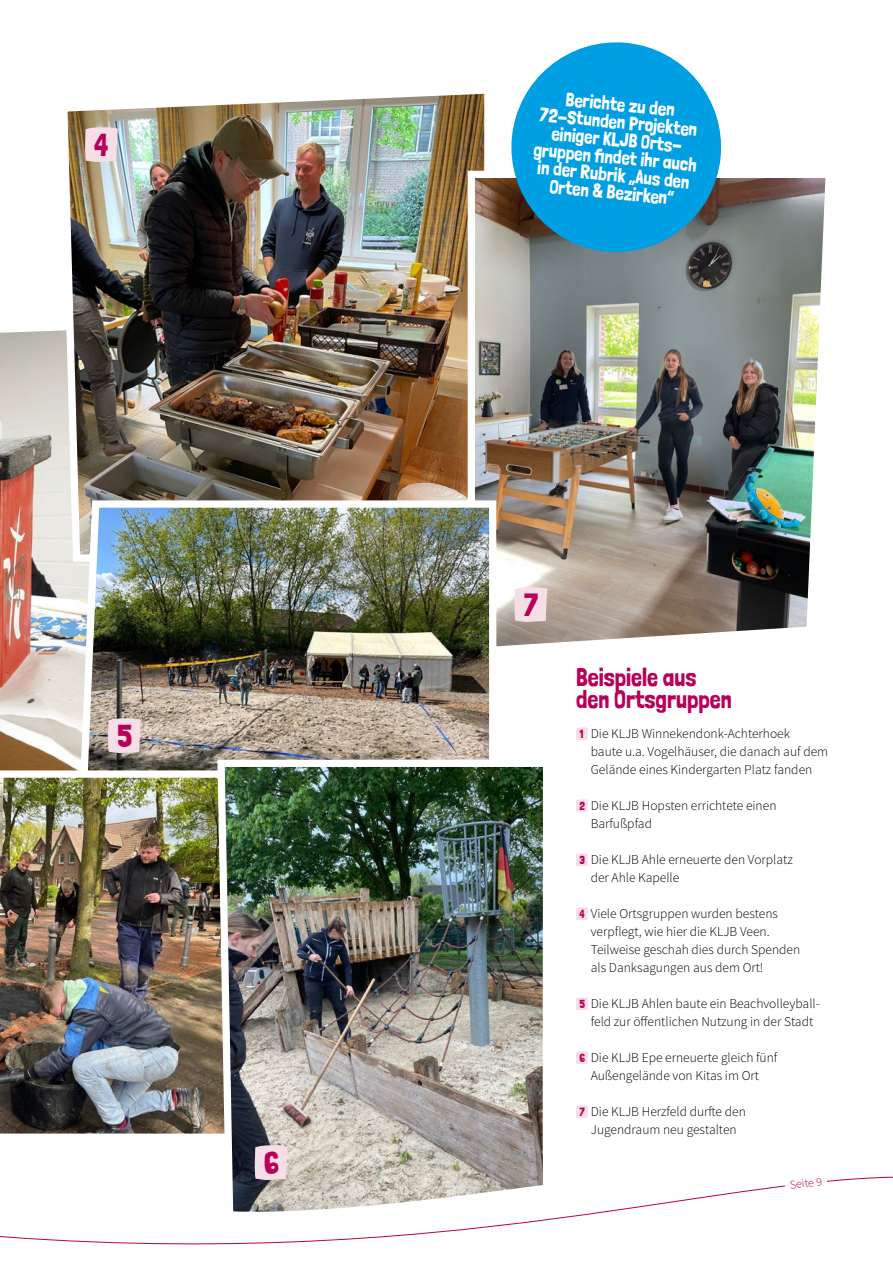
<style>
.page{position:relative;width:893px;height:1263px;background:#fff}
.page>*{position:absolute;margin:0;border:0;box-sizing:border-box;transform-origin:0 0}
.t1{font:31.65px "Londrina Solid";color:#b90058;scale:.96 1}
.t2{font:25.5px/22.5px "Londrina Solid";color:#b90058;scale:.96 1}
.t3{font:19.35px/17.7px "Londrina Solid";color:#fff;text-align:center;scale:.96 1}
.t4{font:300 13.5px/18px "Source Sans Pro";color:#000}
.t5{font:300 12px "Source Sans Pro";color:#b90058}
.s1{font-family:"Londrina Solid";font-weight:400;font-size:11.7px;color:#b90058}
</style>
<div class="page">
<svg style="left:0;top:1176px;width:893px;height:69px"></svg>
<img style="left:0;top:330px;width:75px;height:440px">
<img style="left:56px;top:93px;width:429px;height:472px">
<img style="left:464px;top:167px;width:362px;height:479px">
<img style="left:75px;top:496px;width:425px;height:274px">
<svg style="left:506px;top:42px;width:220px;height:215px;fill:#009ee3"></svg>
<img style="left:0;top:770px;width:214px;height:364px">
<svg style="left:576px;top:727px;width:12px;height:13px"></svg>
<svg style="left:576px;top:799px;width:12px;height:13px"></svg>
<svg style="left:576px;top:853px;width:12px;height:13px"></svg>
<svg style="left:576px;top:907px;width:12px;height:13px"></svg>
<svg style="left:576px;top:997px;width:12px;height:13px"></svg>
<svg style="left:576px;top:1051px;width:12px;height:13px"></svg>
<svg style="left:576px;top:1105px;width:12px;height:13px"></svg>
<svg style="left:85px;top:127px;width:33px;height:35px"></svg>
<svg style="left:108px;top:718px;width:33px;height:35px"></svg>
<svg style="left:514px;top:587px;width:33px;height:35px"></svg>
<img style="left:214px;top:756px;width:340px;height:466px">
<svg style="left:255px;top:1145px;width:33px;height:35px"></svg>
<svg style="left:773px;top:1176px;width:66px;height:27px"></svg>
<h1 class="t1" style="left:94px;top:126px;width:16px">4</h1>
<h1 class="t1" style="left:117px;top:718px;width:17px">5</h1>
<h1 class="t1" style="left:264px;top:1144px;width:17px">6</h1>
<h3 class="t3" style="left:539px;top:88px;width:172px;rotate:5deg">Berichte zu den<br>72-Stunden Projekten einiger KLJB Orts&shy;gruppen fi ndet ihr auch in der Rubrik „Aus den<br>Orten &amp; Bezirken“</h3>
<h1 class="t1" style="left:524px;top:586px;width:17px">7</h1>
<h2 class="t2" style="left:576px;top:665px;width:163px">Beispiele aus den Ortsgruppen</h2>
<p class="t4" style="left:591px;top:725px;width:239px;text-indent:-11px"><span class="s1">1</span> Die KLJB Winnekendonk-Achterhoek<br>baute u.a. Vogelhäuser, die danach auf dem<br>Gelände eines Kindergarten Platz fanden</p>
<p class="t4" style="left:591px;top:797px;width:187px;text-indent:-11px"><span class="s1">2</span> Die KLJB Hopsten errichtete einen<br>Barfußpfad</p>
<p class="t4" style="left:591px;top:851px;width:204px;text-indent:-11px"><span class="s1">3</span> Die KLJB Ahle erneuerte den Vorplatz der Ahle Kapelle</p>
<p class="t4" style="left:591px;top:905px;width:211px;text-indent:-11px"><span class="s1">4</span> Viele Ortsgruppen wurden bestens verpflegt, wie hier die KLJB Veen.<br>Teilweise geschah dies durch Spenden als Danksagungen aus dem Ort!</p>
<p class="t4" style="left:579px;top:995px;width:242px;text-align:center"><span class="s1">5</span> Die KLJB Ahlen baute ein Beachvolleyball&shy;feld zur öffentlichen Nutzung in der Stadt</p>
<p class="t4" style="left:579px;top:1049px;width:200px;text-align:center"><span class="s1">6</span> Die KLJB Epe erneuerte gleich fünf<br>Außengelände von Kitas im Ort</p>
<p class="t4" style="left:579px;top:1103px;width:168px;text-align:center"><span class="s1">7</span> Die KLJB Herzfeld durfte den<br>Jugendraum neu gestalten</p>
<p class="t5" style="left:795px;top:1177px;width:19px;rotate:-7deg">eite</p>
</div>
